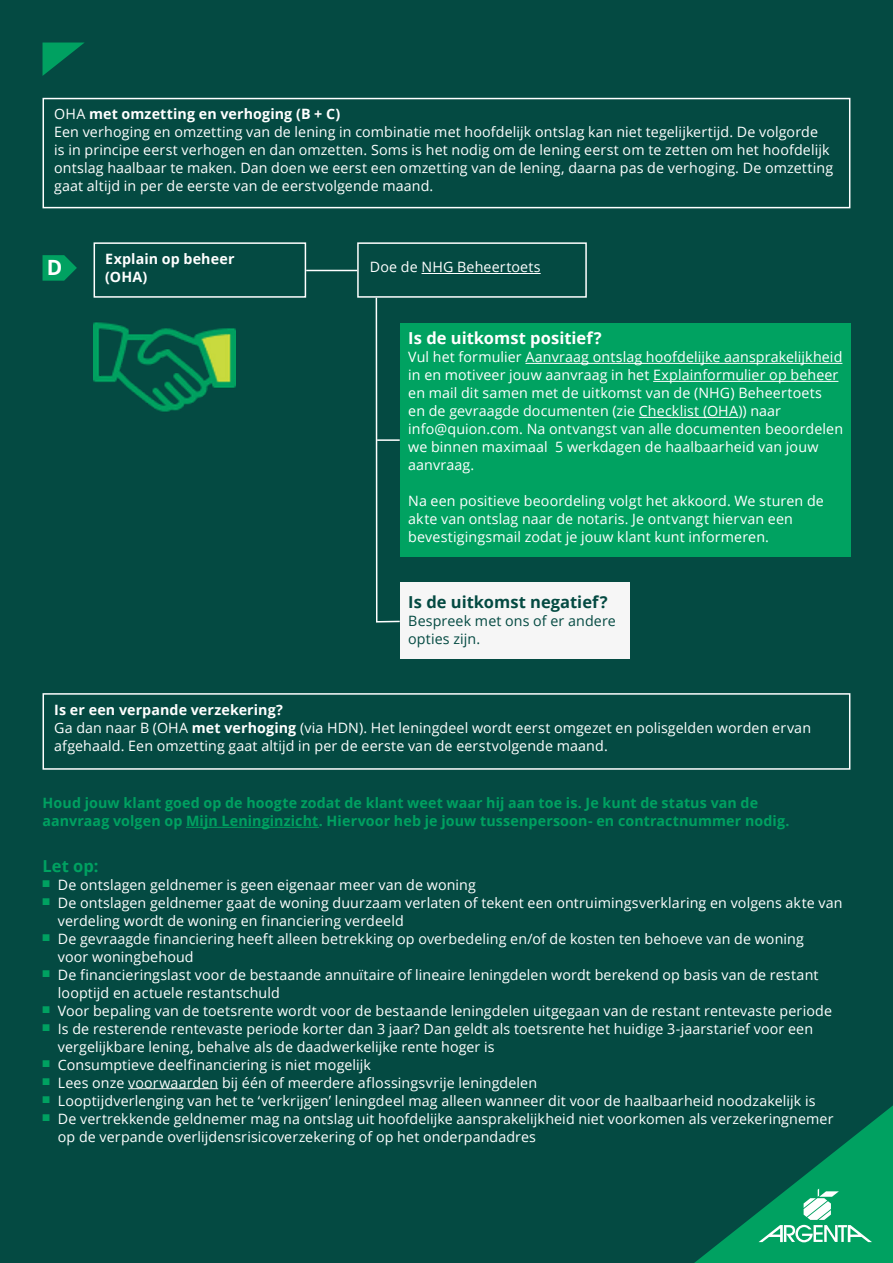
<style>
.page{position:relative;width:893px;height:1263px;background:#044a42}
.page>*{position:absolute;margin:0;border:0;box-sizing:border-box;transform-origin:0 0}
.t1{font:700 21px "Open Sans";color:#fff}
.t2{font:700 16.5px "Open Sans";color:#044a42}
.t3{font:700 16.5px "Open Sans";color:#fff}
.t4{font:700 16.5px "Open Sans";color:#00a161}
.t5{font:14.25px/18px "Open Sans";letter-spacing:.01em;color:#fff}
.t6{font:700 14.25px "Open Sans";letter-spacing:.01em;color:#00a161}
.t7{font:700 14.25px "Open Sans";letter-spacing:.01em;color:#fff}
.t8{font:14.25px/18px "Open Sans";letter-spacing:.01em;color:#044a42}
.s1{font-weight:400}
.s2{font-weight:700}
</style>
<div class="page">
<svg style="left:694px;top:1105px;width:199px;height:158px"></svg>
<svg style="left:43px;top:43px;width:41px;height:33px"></svg>
<div style="left:43px;top:98px;width:807px;height:110px;border:2px solid #fff"></div>
<svg style="left:43px;top:255px;width:34px;height:26px"></svg>
<div style="left:94px;top:242px;width:212px;height:56px;border:2px solid #fff"></div>
<hr style="left:306px;top:270px;width:51px;height:1px;background:#fff">
<div style="left:357px;top:242px;width:230px;height:56px;border:2px solid #fff"></div>
<hr style="left:421px;top:273px;width:120px;height:1px;background:#fff">
<div style="left:400px;top:583px;width:229px;height:76px;background:#f6f6f6"></div>
<div style="left:400px;top:323px;width:450px;height:234px;background:#00a261"></div>
<hr style="left:525px;top:363px;width:317px;height:1px;background:#fff">
<hr style="left:653px;top:381px;width:185px;height:1px;background:#fff">
<hr style="left:639px;top:417px;width:99px;height:1px;background:#fff">
<svg style="left:375px;top:296px;width:26px;height:327px"></svg>
<div style="left:43px;top:693px;width:807px;height:77px;border:2px solid #fff"></div>
<hr style="left:186px;top:827px;width:133px;height:1px;background:#00a161">
<hr style="left:128px;top:1088px;width:90px;height:1px;background:#fff">
<img style="left:93px;top:296px;width:142px;height:116px">
<p class="t7" style="left:54px;top:104px;width:288px"><span class="s1">OHA</span> met omzetting en verhoging (B + C)</p>
<p class="t5" style="left:54px;top:123px;width:780px">Een verhoging en omzetting van de lening in combinatie met hoofdelijk ontslag kan niet tegelijkertijd. De volgorde<br>is in principe eerst verhogen en dan omzetten. Soms is het nodig om de lening eerst om te zetten om het hoofdelijk ontslag haalbaar te maken. Dan doen we eerst een omzetting van de lening, daarna pas de verhoging. De omzetting gaat altijd in per de eerste van de eerstvolgende maand.</p>
<p class="t1" style="left:47px;top:253px;width:17px">D</p>
<p class="t7" style="left:105px;top:249px;width:131px">Explain op beheer</p>
<p class="t7" style="left:105px;top:267px;width:44px">(OHA)</p>
<p class="t5" style="left:370px;top:258px;width:172px">Doe de NHG Beheertoets</p>
<p class="t3" style="left:408px;top:327px;width:195px">Is de uitkomst positief?</p>
<p class="t5" style="left:408px;top:348px;width:436px">Vul het formulier Aanvraag ontslag hoofdelijke aansprakelijkheid in en motiveer jouw aanvraag in het Explainformulier op beheer en mail dit samen met de uitkomst van de (NHG) Beheertoets</p>
<p class="t5" style="left:408px;top:402px;width:436px">en de gevraagde documenten (zie Checklist (OHA)) naar info@quion.com. Na ontvangst van alle documenten beoordelen we binnen maximaal 5 werkdagen de haalbaarheid van jouw</p>
<p class="t5" style="left:408px;top:456px;width:68px">aanvraag.</p>
<p class="t5" style="left:408px;top:492px;width:417px">Na een positieve beoordeling volgt het akkoord. We sturen de akte van ontslag naar de notaris. Je ontvangt hiervan een</p>
<p class="t5" style="left:408px;top:528px;width:362px">bevestigingsmail zodat je jouw klant kunt informeren.</p>
<p class="t2" style="left:408px;top:590px;width:201px">Is de uitkomst negatief?</p>
<p class="t8" style="left:408px;top:611px;width:209px">Bespreek met ons of er andere opties zijn.</p>
<p class="t7" style="left:54px;top:699px;width:230px">Is er een verpande verzekering?</p>
<p class="t5" style="left:54px;top:718px;width:758px">Ga dan naar B (OHA <span class="s2">met verhoging</span> (via HDN). Het leningdeel wordt eerst omgezet en polisgelden worden ervan afgehaald. Een omzetting gaat altijd in per de eerste van de eerstvolgende maand.</p>
<p class="t6" style="left:43px;top:793px;width:717px">Houd jouw klant goed op de hoogte zodat de klant weet waar hij aan toe is. Je kunt de status van de</p>
<p class="t6" style="left:43px;top:811px;width:748px">aanvraag volgen op Mijn Leninginzicht. Hiervoor heb je jouw tussenpersoon- en contractnummer nodig.</p>
<p class="t4" style="left:43px;top:854px;width:58px">Let op:</p>
<p class="t5" style="left:43px;top:875px;width:435px"><sup>■</sup> De ontslagen geldnemer is geen eigenaar meer van de woning</p>
<p class="t5" style="left:58px;top:893px;width:786px;text-indent:-15px"><sup>■</sup> De ontslagen geldnemer gaat de woning duurzaam verlaten of tekent een ontruimingsverklaring en volgens akte van verdeling wordt de woning en financiering verdeeld</p>
<p class="t5" style="left:58px;top:929px;width:747px;text-indent:-15px"><sup>■</sup> De gevraagde financiering heeft alleen betrekking op overbedeling en/of de kosten ten behoeve van de woning voor woningbehoud</p>
<p class="t5" style="left:58px;top:965px;width:762px;text-indent:-15px"><sup>■</sup> De financieringslast voor de bestaande annuïtaire of lineaire leningdelen wordt berekend op basis van de restant looptijd en actuele restantschuld</p>
<p class="t5" style="left:43px;top:1001px;width:791px"><sup>■</sup> Voor bepaling van de toetsrente wordt voor de bestaande leningdelen uitgegaan van de restant rentevaste periode</p>
<p class="t5" style="left:58px;top:1019px;width:757px;text-indent:-15px"><sup>■</sup> Is de resterende rentevaste periode korter dan 3 jaar? Dan geldt als toetsrente het huidige 3-jaarstarief voor een vergelijkbare lening, behalve als de daadwerkelijke rente hoger is</p>
<p class="t5" style="left:43px;top:1055px;width:330px"><sup>■</sup> Consumptieve deelfinanciering is niet mogelijk</p>
<p class="t5" style="left:43px;top:1073px;width:496px"><sup>■</sup> Lees onze voorwaarden bij één of meerdere aflossingsvrije leningdelen</p>
<p class="t5" style="left:43px;top:1091px;width:774px"><sup>■</sup> Looptijdverlenging van het te ‘verkrijgen’ leningdeel mag alleen wanneer dit voor de haalbaarheid noodzakelijk is</p>
<p class="t5" style="left:58px;top:1109px;width:777px;text-indent:-15px"><sup>■</sup> De vertrekkende geldnemer mag na ontslag uit hoofdelijke aansprakelijkheid niet voorkomen als verzekeringnemer op de verpande overlijdensrisicoverzekering of op het onderpandadres</p>
</div>
